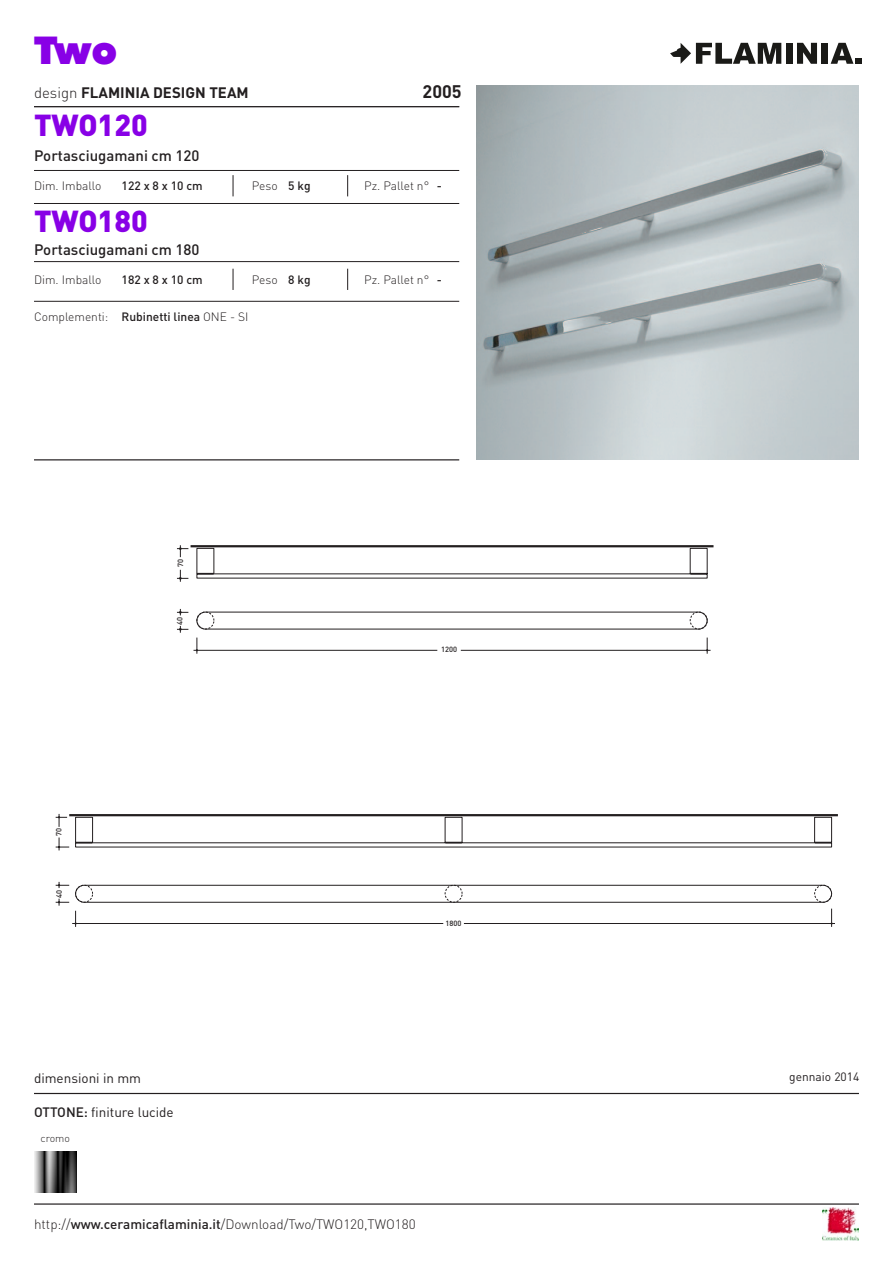
<style>
.page{position:relative;width:893px;height:1263px;background:#fff}
.page>*{position:absolute;margin:0;border:0;box-sizing:border-box;transform-origin:0 0}
.t1{font:800 39px "Avenir Next LT Pro";color:#8800e6}
.t2{font:900 30px "DIN";color:#8800e6}
.t3{font:700 18px "DIN";color:#231f20}
.t4{font:500 15px "DIN";color:#231f20}
.t5{font:700 15px "DIN";color:#231f20}
.t6{font:300 13.5px "DIN";color:#231f20}
.t7{font:13.5px "DIN";color:#231f20}
.t8{font:300 12px "DIN";color:#231f20}
.t9{font:500 12px "DIN";color:#231f20}
.t10{font:12px "DIN";color:#231f20}
.t11{font:300 10.5px "DIN";color:#231f20}
.t12{font:500 7.5px "DIN";color:#231f20}
.s1{font-weight:300}
.s2{font-weight:500}
</style>
<div class="page">
<hr style="left:34px;top:1203px;width:825px;height:2px;background:#231f20">
<img style="left:822px;top:1208px;width:37px;height:32px">
<svg style="left:670px;top:43px;width:111px;height:21px"></svg>
<div style="left:786px;top:43px;width:6px;height:21px;background:#1a1a17"></div>
<svg style="left:797px;top:43px;width:20px;height:21px"></svg>
<div style="left:822px;top:43px;width:6px;height:21px;background:#1a1a17"></div>
<svg style="left:831px;top:43px;width:30px;height:21px"></svg>
<hr style="left:34px;top:459px;width:425px;height:1px;background:#231f20">
<hr style="left:34px;top:170px;width:425px;height:1px;background:#231f20">
<hr style="left:34px;top:261px;width:425px;height:1px;background:#231f20">
<hr style="left:34px;top:203px;width:425px;height:1px;background:#231f20">
<svg style="left:233px;top:175px;width:1px;height:21px"></svg>
<svg style="left:347px;top:175px;width:1px;height:21px"></svg>
<svg style="left:233px;top:269px;width:1px;height:21px"></svg>
<svg style="left:347px;top:269px;width:1px;height:21px"></svg>
<hr style="left:34px;top:106px;width:425px;height:1px;background:#231f20">
<hr style="left:34px;top:301px;width:425px;height:1px;background:#231f20">
<img style="left:476px;top:85px;width:383px;height:374px">
<svg style="left:196px;top:547px;width:512px;height:83px"></svg>
<hr style="left:191px;top:545px;width:522px;height:2px;background:#231f20">
<svg style="left:177px;top:570px;width:11px;height:12px"></svg>
<svg style="left:177px;top:545px;width:11px;height:12px"></svg>
<svg style="left:177px;top:626px;width:11px;height:7px"></svg>
<svg style="left:177px;top:609px;width:11px;height:6px"></svg>
<hr style="left:193px;top:650px;width:244px;height:1px;background:#231f20">
<hr style="left:461px;top:650px;width:250px;height:1px;background:#231f20">
<svg style="left:196px;top:637px;width:2px;height:17px"></svg>
<svg style="left:706px;top:637px;width:2px;height:17px"></svg>
<svg style="left:75px;top:816px;width:757px;height:87px"></svg>
<div style="left:445px;top:885px;width:17px;height:17px;border:1px dashed #231f20;border-radius:50%"></div>
<hr style="left:69px;top:814px;width:769px;height:2px;background:#231f20">
<svg style="left:56px;top:899px;width:13px;height:7px"></svg>
<svg style="left:56px;top:882px;width:13px;height:6px"></svg>
<svg style="left:56px;top:837px;width:13px;height:13px"></svg>
<svg style="left:56px;top:814px;width:11px;height:13px"></svg>
<hr style="left:72px;top:923px;width:371px;height:1px;background:#231f20">
<hr style="left:464px;top:923px;width:371px;height:1px;background:#231f20">
<svg style="left:75px;top:911px;width:2px;height:16px"></svg>
<svg style="left:830px;top:909px;width:3px;height:18px"></svg>
<img style="left:35px;top:1151px;width:42px;height:42px">
<hr style="left:34px;top:1093px;width:825px;height:1px;background:#231f20">
<h1 class="t1" style="left:34px;top:26px;width:85px">Two</h1>
<p class="t5" style="left:34px;top:82px;width:216px"><span class="s1">design</span> FLAMINIA DESIGN TEAM</p>
<h3 class="t3" style="left:423px;top:79px;width:41px">2005</h3>
<h2 class="t2" style="left:34px;top:105px;width:115px">TWO120</h2>
<p class="t4" style="left:34px;top:146px;width:167px">Portasciugamani cm 120</p>
<p class="t8" style="left:34px;top:178px;width:69px">Dim. Imballo</p>
<p class="t9" style="left:122px;top:178px;width:83px">122 x 8 x 10 cm</p>
<p class="t8" style="left:252px;top:178px;width:60px">Peso <span class="s2">5 kg</span></p>
<p class="t8" style="left:364px;top:178px;width:79px">Pz. Pallet n° <span class="s2">-</span></p>
<h2 class="t2" style="left:34px;top:201px;width:115px">TWO180</h2>
<p class="t4" style="left:34px;top:240px;width:167px">Portasciugamani cm 180</p>
<p class="t8" style="left:34px;top:272px;width:69px">Dim. Imballo</p>
<p class="t9" style="left:122px;top:272px;width:83px">182 x 8 x 10 cm</p>
<p class="t8" style="left:252px;top:272px;width:60px">Peso <span class="s2">8 kg</span></p>
<p class="t8" style="left:364px;top:272px;width:79px">Pz. Pallet n° <span class="s2">-</span></p>
<p class="t8" style="left:34px;top:309px;width:216px">Complementi: <span class="s2">Rubinetti linea</span> One - SI</p>
<p class="t12" style="left:176px;top:567px;width:9px;rotate:-90deg">70</p>
<p class="t12" style="left:54px;top:836px;width:9px;rotate:-90deg">70</p>
<p class="t12" style="left:54px;top:898px;width:9px;rotate:-90deg">40</p>
<p class="t12" style="left:175px;top:625px;width:9px;rotate:-90deg">40</p>
<p class="t12" style="left:441px;top:644px;width:17px">1200</p>
<p class="t12" style="left:446px;top:919px;width:17px">1800</p>
<p class="t7" style="left:34px;top:1069px;width:109px">dimensioni in mm</p>
<p class="t10" style="left:789px;top:1069px;width:72px">gennaio 2014</p>
<p class="t7" style="left:34px;top:1103px;width:141px"><span class="s2">Ottone:</span> finiture lucide</p>
<p class="t11" style="left:41px;top:1132px;width:31px">cromo</p>
<p class="t6" style="left:34px;top:1216px;width:383px">http://<span class="s2">www.ceramicaflaminia.it</span>/Download/Two/TWO120,TWO180</p>
</div>
